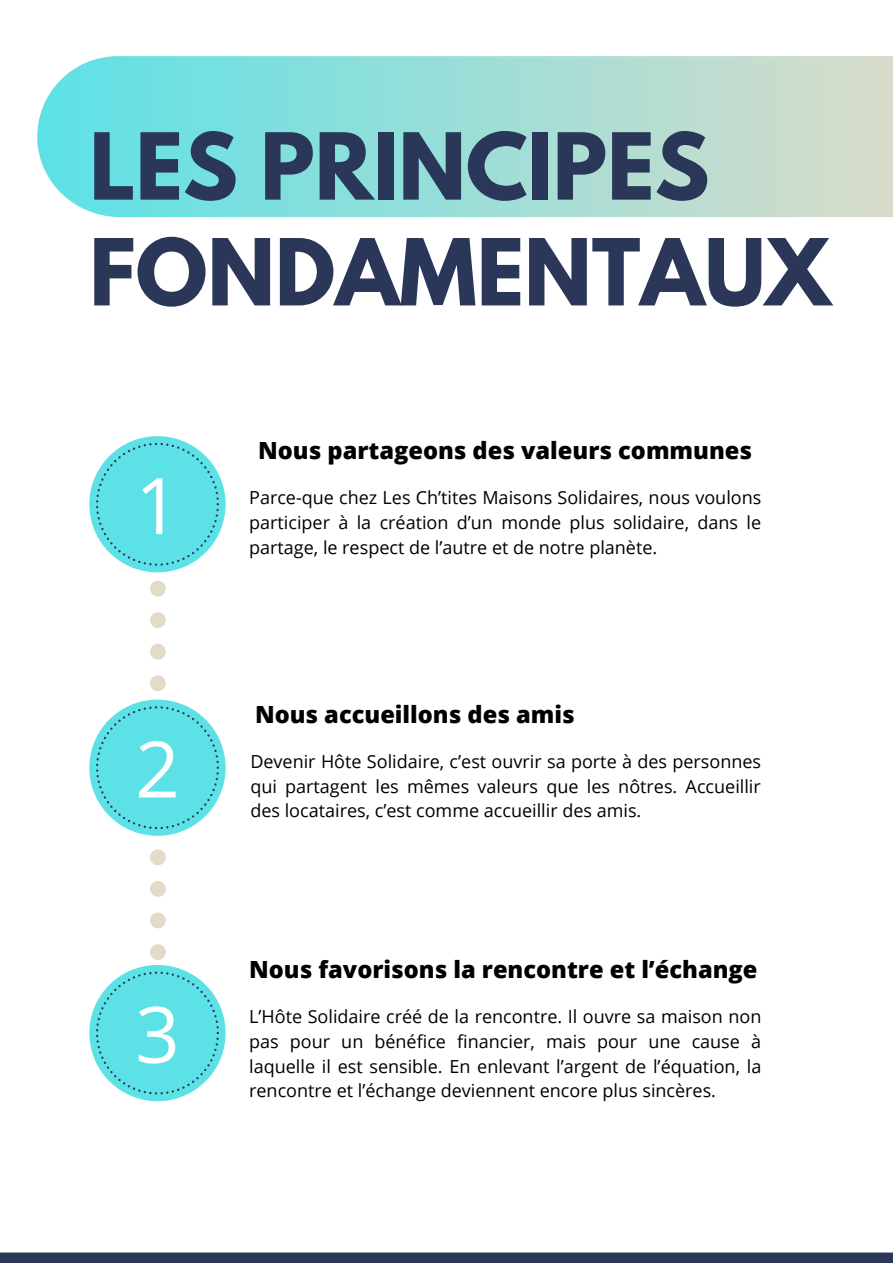
<style>
.page{position:relative;width:893px;height:1263px;background:#fff}
.page>*{position:absolute;margin:0;border:0;box-sizing:border-box;transform-origin:0 0}
.t1{font:700 81.75px/105.8px "League Spartan";color:#2a3758}
.t2{font:78px "Open Sans";color:#fff}
.t3{font:800 23.62px "Open Sans";color:#000}
.t4{font:18px/24.8px "Open Sans";color:#000;text-align:justify}
</style>
<div class="page">
<svg style="left:89px;top:436px;width:137px;height:136px"></svg>
<svg style="left:89px;top:700px;width:137px;height:136px"></svg>
<svg style="left:0;top:1252px;width:893px;height:11px;background:#344060"></svg>
<svg style="left:37px;top:56px;width:856px;height:161px;background:#9dded8"></svg>
<svg style="left:150px;top:581px;width:16px;height:15px"></svg>
<svg style="left:150px;top:612px;width:16px;height:16px"></svg>
<svg style="left:150px;top:644px;width:16px;height:16px"></svg>
<svg style="left:150px;top:675px;width:16px;height:16px"></svg>
<svg style="left:150px;top:849px;width:16px;height:16px"></svg>
<svg style="left:150px;top:881px;width:16px;height:16px"></svg>
<svg style="left:150px;top:912px;width:16px;height:16px"></svg>
<svg style="left:89px;top:944px;width:137px;height:157px"></svg>
<h1 class="t1" style="left:89px;top:124px;width:743px">LES PRINCIPES<br>FONDAMENTAUX</h1>
<h2 class="t2" style="left:135px;top:451px;width:46px">1</h2>
<h2 class="t2" style="left:135px;top:714px;width:46px">2</h2>
<h2 class="t2" style="left:135px;top:979px;width:46px">3</h2>
<h3 class="t3" style="left:258px;top:434px;width:495px">Nous partageons des valeurs communes</h3>
<p class="t4" style="left:249px;top:485px;width:514px">Parce-que chez Les Ch’tites Maisons Solidaires, nous voulons participer à la création d’un monde plus solidaire, dans le partage, le respect de l’autre et de notre planète.</p>
<h3 class="t3" style="left:255px;top:697px;width:321px">Nous accueillons des amis</h3>
<p class="t4" style="left:250px;top:748px;width:512px">Devenir Hôte Solidaire, c’est ouvrir sa porte à des personnes qui partagent les mêmes valeurs que les nôtres. Accueillir des locataires, c’est comme accueillir des amis.</p>
<h3 class="t3" style="left:249px;top:952px;width:510px">Nous favorisons la rencontre et l’échange</h3>
<p class="t4" style="left:249px;top:1003px;width:514px">L’Hôte Solidaire créé de la rencontre. Il ouvre sa maison non pas pour un bénéfice financier, mais pour une cause à laquelle il est sensible. En enlevant l’argent de l’équation, la rencontre et l’échange deviennent encore plus sincères.</p>
</div>
